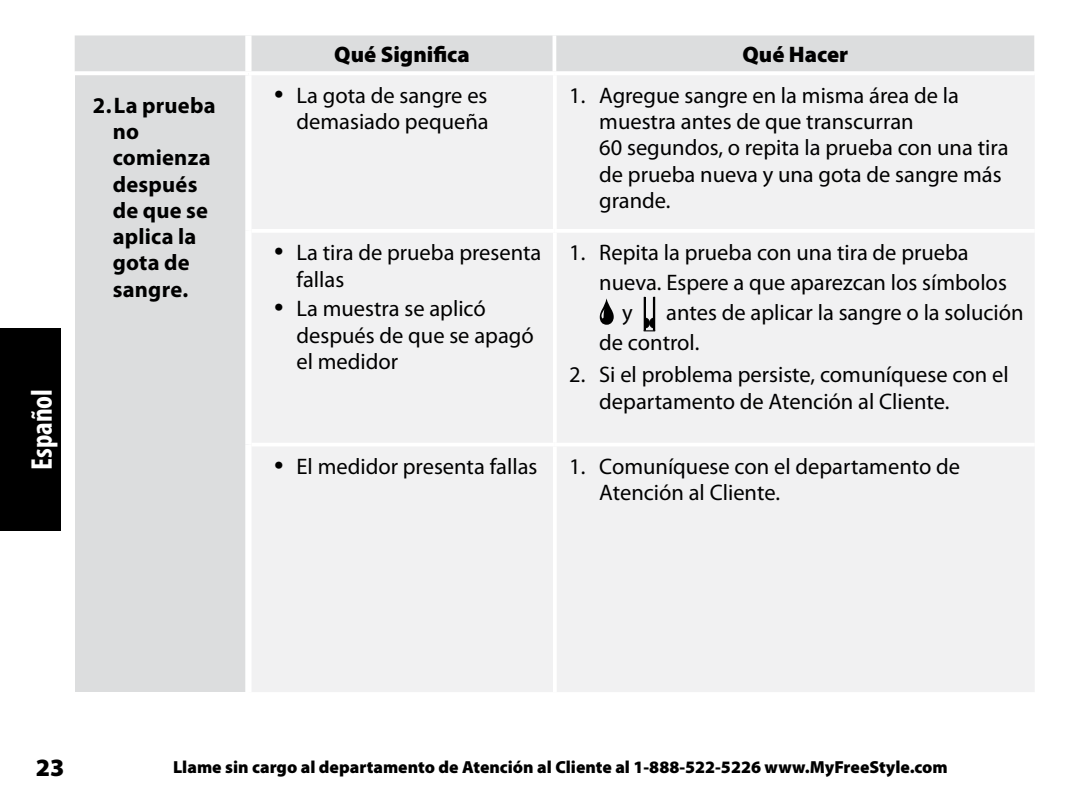
<style>
.page{position:relative;width:1080px;height:810px;background:#fff}
.page>*{position:absolute;margin:0;border:0;box-sizing:border-box;transform-origin:0 0}
.t1{font:700 condensed 30px "Myriad Pro";color:#fff}
.t2{font:900 25px "Myriad Pro";color:#000}
.t3{font:22.5px/26.2px "Myriad Pro";color:#000}
.t4{font:700 22.5px/26.2px "Myriad Pro";letter-spacing:.01em;color:#000}
.t5{font:900 22.5px "Myriad Pro";color:#000}
.t6{font:900 17.5px "Myriad Pro";color:#000}
.s1{font-size:33.75px}
</style>
<div class="page">
<div style="left:75px;top:35px;width:959px;height:36px;background:#dcddde"></div>
<hr style="left:553px;top:35px;width:3px;height:36px;background:#fff">
<div style="left:245px;top:35px;width:7px;height:36px;background:#fff"></div>
<div style="left:75px;top:73px;width:173px;height:619px;background:#dcddde"></div>
<div style="left:252px;top:75px;width:783px;height:617px;background:#f1f1f2"></div>
<hr style="left:75px;top:71px;width:173px;height:4px;background:#fff">
<hr style="left:553px;top:75px;width:4px;height:154px;background:#fff">
<hr style="left:252px;top:229px;width:303px;height:4px;background:#fff">
<hr style="left:555px;top:229px;width:480px;height:4px;background:#fff">
<hr style="left:553px;top:233px;width:4px;height:210px;background:#fff">
<hr style="left:252px;top:443px;width:303px;height:3px;background:#fff">
<hr style="left:555px;top:443px;width:480px;height:3px;background:#fff">
<hr style="left:553px;top:446px;width:4px;height:246px;background:#fff">
<div style="left:245px;top:75px;width:7px;height:156px;background:#fff"></div>
<div style="left:245px;top:231px;width:7px;height:214px;background:#fff"></div>
<div style="left:245px;top:445px;width:7px;height:247px;background:#fff"></div>
<svg style="left:600px;top:298px;width:14px;height:27px"></svg>
<hr style="left:644px;top:297px;width:2px;height:34px;background:#000">
<hr style="left:653px;top:297px;width:2px;height:34px;background:#000">
<svg style="left:644px;top:317px;width:11px;height:14px"></svg>
<div style="left:0;top:328px;width:61px;height:203px;background:#000"></div>
<h1 class="t1" style="left:23px;top:470px;width:83px;rotate:-90deg">Español</h1>
<p class="t5" style="left:334px;top:42px;width:137px">Qué Significa</p>
<p class="t5" style="left:742px;top:42px;width:107px">Qué Hacer</p>
<p class="t4" style="left:113px;top:91px;width:104px;text-indent:-20px">2. La prueba no comienza después de que se aplica la gota de sangre.</p>
<p class="t3" style="left:274px;top:82px;width:216px;text-align:right"><span class="s1">•</span> La gota de sangre es demasiado pequeña</p>
<p class="t3" style="left:599px;top:82px;width:411px;text-indent:-30px">1. Agregue sangre en la misma área de la muestra antes de que transcurran<br>60 segundos, o repita la prueba con una tira de prueba nueva y una gota de sangre más grande.</p>
<p class="t3" style="left:297px;top:239px;width:246px;text-indent:-22px"><span class="s1">•</span> La tira de prueba presenta fallas</p>
<p class="t3" style="left:297px;top:295px;width:239px;text-indent:-22px"><span class="s1">•</span> La muestra se aplicó después de que se apagó el medidor</p>
<p class="t3" style="left:569px;top:239px;width:401px">1. Repita la prueba con una tira de prueba</p>
<p class="t3" style="left:599px;top:269px;width:409px">nueva. Espere a que aparezcan los símbolos</p>
<p class="t3" style="left:622px;top:299px;width:12px">y</p>
<p class="t3" style="left:599px;top:297px;width:426px;line-height:30px;text-indent:67px">antes de aplicar la sangre o la solución de control.</p>
<p class="t3" style="left:599px;top:361px;width:411px;text-indent:-30px">2. Si el problema persiste, comuníquese con el departamento de Atención al Cliente.</p>
<p class="t3" style="left:274px;top:453px;width:265px"><span class="s1">•</span> El medidor presenta fallas</p>
<p class="t3" style="left:599px;top:453px;width:362px;text-indent:-30px">1. Comuníquese con el departamento de<br>Atención al Cliente.</p>
<p class="t2" style="left:36px;top:754px;width:30px">23</p>
<p class="t6" style="left:173px;top:758px;width:776px">Llame sin cargo al departamento de Atención al Cliente al 1-888-522-5226 www.MyFreeStyle.com</p>
</div>
